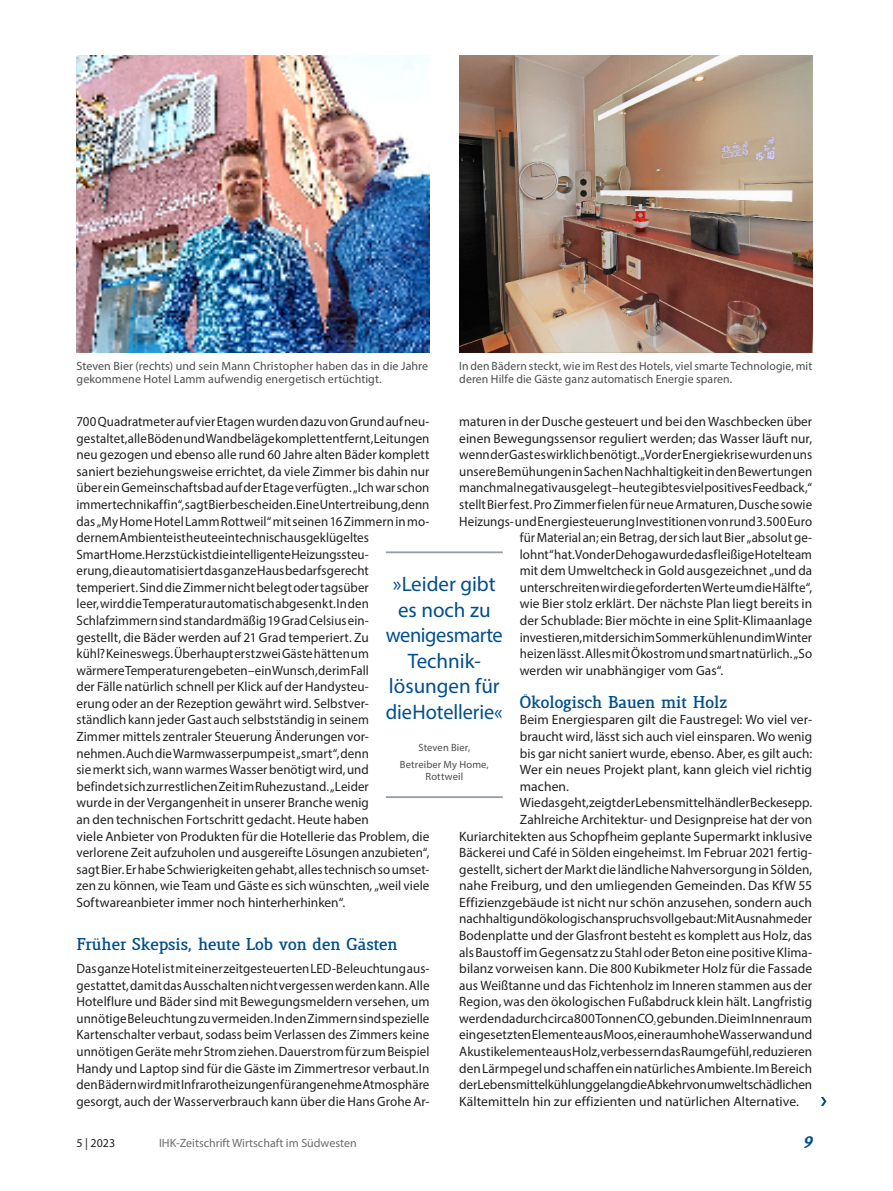
<style>
.page{position:relative;width:893px;height:1191px;background:#fff}
.page>*{position:absolute;margin:0;border:0;box-sizing:border-box;transform-origin:0 0}
.R___Zitate_Luftspalt{font:21px/25.5px "Myriad Pro";color:#004f8c;text-align:center}
.R___Zwiti{font:800 16.5px "Lenga";color:#004f8c}
.R___Grundtext{font:800 16.5px "Lenga";color:#004f8c}
.t1{font:italic 900 16.5px "Lenga";color:#004f8c}
.R___Grundtext-2{font:13.5px/16.5px "Myriad Pro";letter-spacing:.005em;color:#231f20;scale:.96 1}
.R___Grundtext-3{font:13.5px/16.5px "Myriad Pro";letter-spacing:.005em;color:#231f20;text-align:justify}
.R___Bildunterschrift{font:12px/13.5px "Myriad Pro";letter-spacing:.01em;color:#4b4c4d}
.t2{font:12px "Myriad Pro";color:#6c6d70}
.t3{font:12px "Myriad Pro";color:#231f20}
.R___Bildunterschrift-2{font:10.5px/12.6px "Myriad Pro";letter-spacing:.015em;color:#4b4c4d;text-align:center}
.R___Grundtext-4{font:5.4px "Myriad Pro";color:#231f20}
</style>
<div class="page">
<hr style="left:386px;top:551px;width:117px;height:2px;background:#939ca7">
<hr style="left:386px;top:796px;width:117px;height:2px;background:#939ca7">
<svg style="left:821px;top:1097px;width:5px;height:9px"></svg>
<img style="left:77px;top:55px;width:352px;height:298px">
<img style="left:459px;top:55px;width:353px;height:298px">
<p class="R___Bildunterschrift" style="left:77px;top:359px;width:353px">Steven Bier (rechts) und sein Mann Christopher haben das in die Jahre gekommene Hotel Lamm aufwendig energetisch ertüchtigt.</p>
<p class="R___Bildunterschrift" style="left:459px;top:359px;width:354px">In den Bädern steckt, wie im Rest des Hotels, viel smarte Technologie, mit deren Hilfe die Gäste ganz automatisch Energie sparen.</p>
<p class="R___Grundtext-2" style="left:77px;top:413px;width:369px">700 Quadratmeter auf vier Etagen wurden dazu von Grund auf neu&shy;gestaltet, alle Böden und Wandbeläge komplett entfernt, Leitungen neu gezogen und ebenso alle rund 60 Jahre alten Bäder komplett saniert beziehungsweise errichtet, da viele Zimmer bis dahin nur über ein Gemeinschaftsbad auf der Etage verfügten. „Ich war schon immer technikaffin“, sagt Bier bescheiden. Eine Untertreibung, denn das „My Home Hotel Lamm Rottweil“ mit seinen 16 Zimmern in mo&shy;dernem Ambiente ist heute ein technisch ausgeklügeltes<br>Smart Home. Herzstück ist die intelligente Heizungssteu-<br>erung, die automatisiert das ganze Haus bedarfsgerecht temperiert. Sind die Zimmer nicht belegt oder tagsüber<br>leer, wird die Temperatur automatisch abgesenkt. In den Schlafzimmern sind standardmäßig 19 Grad Celsius ein-<br>gestellt, die Bäder werden auf 21 Grad temperiert. Zu<br>kühl? Keineswegs. Überhaupt erst zwei Gäste hätten um<br>wärmere Temperaturen gebeten – ein Wunsch, der im Fall<br>der Fälle natürlich schnell per Klick auf der Handysteu-<br>erung oder an der Rezeption gewährt wird. Selbstver-<br>ständlich kann jeder Gast auch selbstständig in seinem<br>Zimmer mittels zentraler Steuerung Änderungen vor-<br>nehmen. Auch die Warmwasserpumpe ist „smart“, denn<br>sie merkt sich, wann warmes Wasser benötigt wird, und<br>befindet sich zur restlichen Zeit im Ruhezustand. „Leider<br>wurde in der Vergangenheit in unserer Branche wenig<br>an den technischen Fortschritt gedacht. Heute haben<br>viele Anbieter von Produkten für die Hotellerie das Problem, die verlorene Zeit aufzuholen und ausgereifte Lösungen anzubieten“, sagt Bier. Er habe Schwierigkeiten gehabt, alles technisch so umset&shy;zen zu können, wie Team und Gäste es sich wünschten, „weil viele Softwareanbieter immer noch hinterherhinken“.</p>
<p class="R___Zwiti" style="left:77px;top:936px;width:323px">Früher Skepsis, heute Lob von den Gästen</p>
<p class="R___Grundtext-2" style="left:77px;top:960px;width:369px;text-align:justify">Das ganze Hotel ist mit einer zeitgesteuerten LED-Beleuchtung aus&shy;gestattet, damit das Ausschalten nicht vergessen werden kann. Alle Hotelflure und Bäder sind mit Bewegungsmeldern versehen, um unnötige Beleuchtung zu vermeiden. In den Zimmern sind spezielle Kartenschalter verbaut, sodass beim Verlassen des Zimmers keine unnötigen Geräte mehr Strom ziehen. Dauerstrom für zum Beispiel Handy und Laptop sind für die Gäste im Zimmertresor verbaut.In den Bädern wird mit Infrarotheizungen für angenehme Atmosphäre gesorgt, auch der Wasserverbrauch kann über die Hans Grohe Ar-</p>
<p class="R___Grundtext-3" style="left:459px;top:413px;width:354px">maturen in der Dusche gesteuert und bei den Waschbecken über</p>
<p class="R___Grundtext-3" style="left:459px;top:429px;width:354px">einen Bewegungssensor reguliert werden; das Wasser läuft nur,</p>
<p class="R___Grundtext-2" style="left:459px;top:446px;width:369px">wenn der Gast es wirklich benötigt. „Vor der Energiekrise wurden uns</p>
<p class="R___Grundtext-2" style="left:459px;top:463px;width:369px">unsere Bemühungen in Sachen Nachhaltigkeit in den Bewertungen</p>
<p class="R___Grundtext-2" style="left:459px;top:479px;width:369px">manchmal negativ ausgelegt – heute gibt es viel positives Feedback,“</p>
<p class="R___Grundtext-2" style="left:459px;top:496px;width:369px">stellt Bier fest. Pro Zimmer fielen für neue Armaturen, Dusche sowie</p>
<p class="R___Grundtext-2" style="left:459px;top:512px;width:369px">Heizungs- und Energiesteuerung Investitionen von rund 3.500 Euro</p>
<p class="R___Grundtext-2" style="left:520px;top:529px;width:306px">für Material an; ein Betrag, der sich laut Bier „absolut ge-</p>
<p class="R___Grundtext-2" style="left:520px;top:545px;width:306px">lohnt“ hat. Von der Dehoga wurde das fleißige Hotelteam</p>
<p class="R___Grundtext-3" style="left:520px;top:562px;width:294px">mit dem Umweltcheck in Gold ausgezeichnet „und da</p>
<p class="R___Grundtext-2" style="left:520px;top:579px;width:306px">unterschreiten wir die geforderten Werte um die Hälfte“,</p>
<p class="R___Grundtext-3" style="left:520px;top:595px;width:294px">wie Bier stolz erklärt. Der nächste Plan liegt bereits in</p>
<p class="R___Grundtext-3" style="left:520px;top:612px;width:294px">der Schublade: Bier möchte in eine Split-Klimaanlage</p>
<p class="R___Grundtext-2" style="left:520px;top:628px;width:306px">investieren, mit der sich im Sommer kühlen und im Winter</p>
<p class="R___Grundtext-2" style="left:520px;top:645px;width:306px">heizen lässt. Alles mit Ökostrom und smart natürlich. „So</p>
<p class="R___Grundtext-3" style="left:520px;top:661px;width:205px">werden wir unabhängiger vom Gas“.</p>
<p class="R___Grundtext" style="left:520px;top:694px;width:209px">Ökologisch Bauen mit Holz</p>
<p class="R___Grundtext-3" style="left:520px;top:711px;width:294px">Beim Energiesparen gilt die Faustregel: Wo viel ver&shy;braucht wird, lässt sich auch viel einsparen. Wo wenig bis gar nicht saniert wurde, ebenso. Aber, es gilt auch:<br>Wer ein neues Projekt plant, kann gleich viel richtig machen.</p>
<p class="R___Grundtext-3" style="left:459px;top:794px;width:354px;text-align:right">Wie das geht, zeigt der Lebensmittelhändler Beckesepp.<br>Zahlreiche Architektur- und Designpreise hat der von Kuriarchitekten aus Schopfheim geplante Supermarkt inklusive Bäckerei und Café in Sölden eingeheimst. Im Februar 2021 fertig&shy;gestellt, sichert der Markt die ländliche Nahversorgung in Sölden, nahe Freiburg, und den umliegenden Gemeinden. Das KfW 55<br>Effizienzgebäude ist nicht nur schön anzusehen, sondern auch nachhaltig und ökologisch anspruchsvoll gebaut: Mit Ausnahme der Bodenplatte und der Glasfront besteht es komplett aus Holz, das als Baustoff im Gegensatz zu Stahl oder Beton eine positive Klima&shy;bilanz vorweisen kann. Die 800 Kubikmeter Holz für die Fassade aus Weißtanne und das Fichtenholz im Inneren stammen aus der Region, was den ökologischen Fußabdruck klein hält. Langfristig werden dadurch circa 800 Tonnen CO gebunden. Die im Innenraum</p>
<p class="R___Zitate_Luftspalt" style="left:386px;top:571px;width:118px">»Leider gibt es noch zu wenige smarte<br>Technik&shy;lösungen für die Hotellerie«</p>
<p class="R___Bildunterschrift-2" style="left:418px;top:740px;width:53px">Steven Bier,</p>
<p class="R___Bildunterschrift-2" style="left:400px;top:757px;width:90px">Betreiber My Home,<br>Rottweil</p>
<p class="R___Grundtext-4" style="left:654px;top:1019px;width:4px">2</p>
<p class="R___Grundtext-3" style="left:459px;top:1026px;width:354px">eingesetzten Elemente aus Moos, eine raumhohe Wasserwand und Akustikelemente aus Holz, verbessern das Raumgefühl, reduzieren den Lärmpegel und schaffen ein natürliches Ambiente. Im Bereich der Lebensmittelkühlung gelang die Abkehr von umweltschädlichen Kältemitteln hin zur effizienten und natürlichen Alternative.</p>
<p class="t3" style="left:77px;top:1135px;width:40px">5 | 2023</p>
<p class="t2" style="left:159px;top:1135px;width:199px">IHK-Zeitschrift Wirtschaft im Südwesten</p>
<p class="t1" style="left:803px;top:1134px;width:11px">9</p>
</div>
